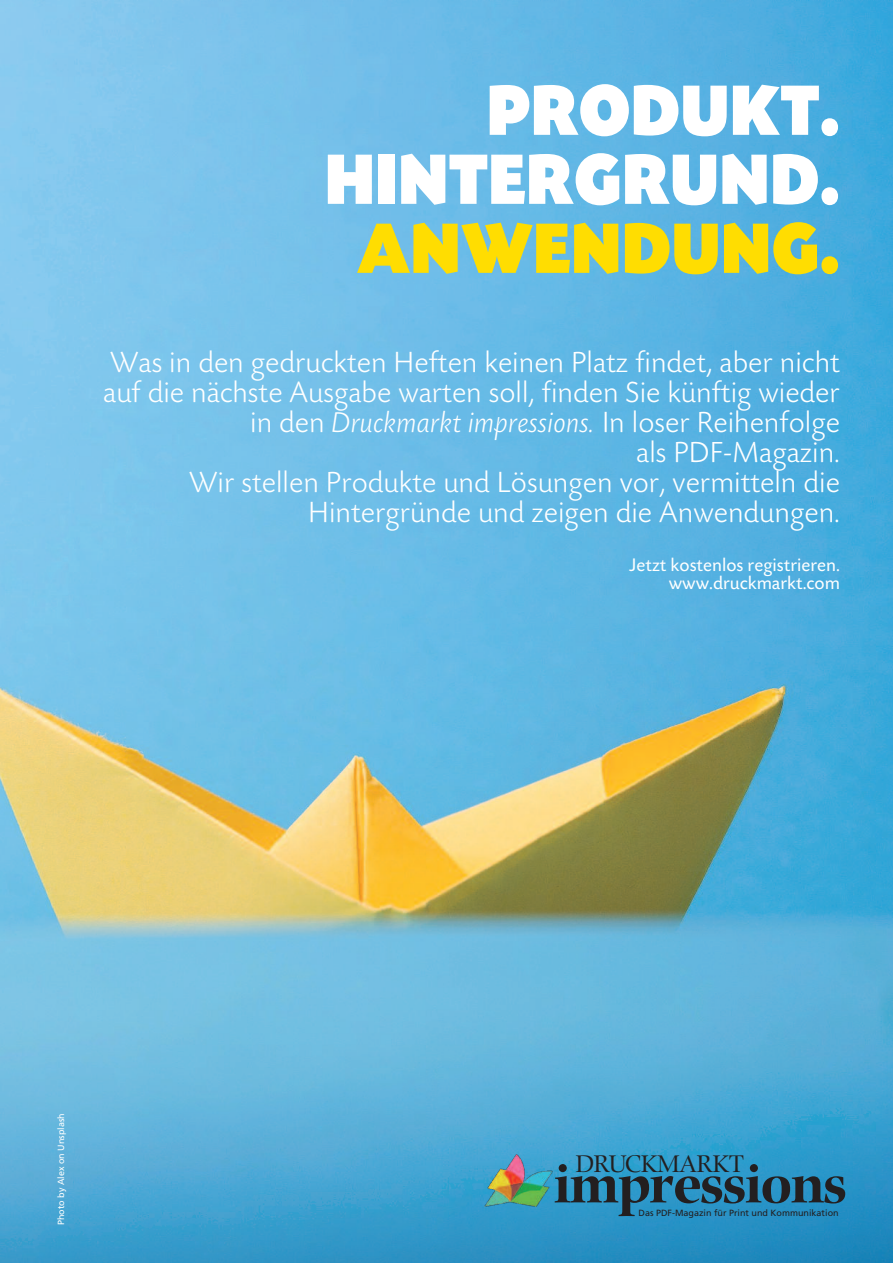
<style>
.page{position:relative;width:893px;height:1263px;background:#fff}
.page>*{position:absolute;margin:0;border:0;box-sizing:border-box;transform-origin:0 0}
.t1{font:75px/69px "Today SB Ultra";color:#fff;text-align:right;scale:.9 1}
.t2{font:75px "Today SB Ultra";color:#ffdd01;scale:.9 1}
.t3{font:700 55.5px "Zapf Renais SB";letter-spacing:-.025em;color:#231f20}
.t4{font:300 30px/30px "Today SB";color:#fff;text-align:right}
.t5{font:24.75px "Zapf Renais SB";letter-spacing:-.025em;color:#231f20}
.t6{font:18.75px/18.8px "Today SB";color:#fff;text-align:right}
.t7{font:9px "Frutiger LT Std";color:#231f20}
.t8{font:9px "Frutiger LT Std";color:#fff}
.s1{font-style:italic}
</style>
<div class="page">
<img style="left:0;top:0;width:893px;height:1263px">
<img style="left:485px;top:1155px;width:68px;height:51px">
<h1 class="t1" style="left:325px;top:74px;width:574px">PRODUKT.<br>HINTERGRUND.</h1>
<h1 class="t2" style="left:357px;top:203px;width:538px">ANWENDUNG.</h1>
<p class="t4" style="left:103px;top:350px;width:738px">Was in den gedruckten Heften keinen Platz findet, aber nicht auf die nächste Ausgabe warten soll, finden Sie künftig wieder in den <span class="s1">Druckmarkt impressions.</span> In loser Reihenfolge<br>als PDF-Magazin.<br>Wir stellen Produkte und Lösungen vor, vermitteln die Hintergründe und zeigen die Anwendungen.</p>
<p class="t6" style="left:629px;top:557px;width:212px">Jetzt kostenlos registrieren. www.druckmarkt.com</p>
<p class="t8" style="left:58px;top:1225px;width:114px;rotate:-90deg">Photo by Alex on Unsplash</p>
<p class="t5" style="left:576px;top:1149px;width:170px">DRUCKMARKT</p>
<p class="t7" style="left:639px;top:1209px;width:202px">Das PDF-Magazin für Print und Kommunikation</p>
<h2 class="t3" style="left:554px;top:1151px;width:295px">impressions</h2>
</div>
